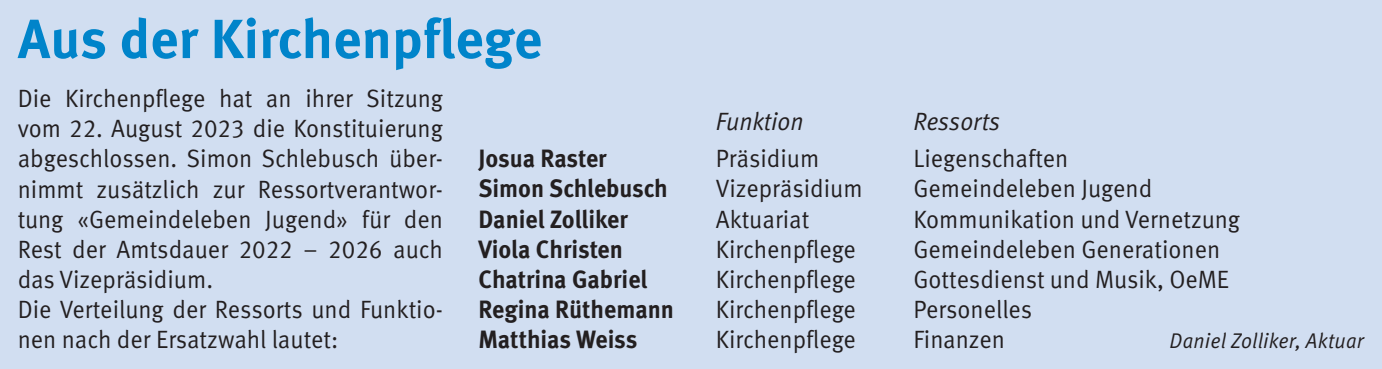
<style>
.page{position:relative;width:1382px;height:369px;background:#fff}
.page>*{position:absolute;margin:0;border:0;box-sizing:border-box;transform-origin:0 0}
.t1{font:700 55px "Meta OT";color:#0084ca}
.t2{font:25px/30px "Meta OT";color:#231f20;scale:.95 1}
.t3{font:700 25px "Meta OT";color:#231f20;scale:.95 1}
.t4{font:italic 25px "Meta OT";color:#231f20;scale:.95 1}
.t5{font:italic 21.25px "Meta OT";letter-spacing:.005em;color:#231f20;scale:.95 1}
</style>
<div class="page">
<div style="left:461px;top:0;width:921px;height:369px;background:#d1def1"></div>
<div style="left:0;top:0;width:461px;height:369px;background:#d1def1"></div>
<h1 class="t1" style="left:18px;top:4px;width:526px">Aus der Kirchenpflege</h1>
<p class="t2" style="left:18px;top:84px;width:449px">Die Kirchenpflege hat an ihrer Sitzung vom 22. August 2023 die Konstituierung abgeschlossen. Simon Schlebusch über&shy;nimmt zusätzlich zur Ressortverantwor&shy;tung «Gemeindeleben Jugend» für den Rest der Amtsdauer 2022 – 2026 auch das Vizepräsidium.<br>Die Verteilung der Ressorts und Funktio&shy;nen nach der Ersatzwahl lautet:</p>
<p class="t4" style="left:716px;top:107px;width:94px">Funktion</p>
<p class="t4" style="left:913px;top:107px;width:93px">Ressorts</p>
<p class="t3" style="left:478px;top:143px;width:137px">Josua Raster</p>
<p class="t2" style="left:716px;top:144px;width:110px">Präsidium</p>
<p class="t2" style="left:913px;top:144px;width:165px">Liegenschaften</p>
<p class="t3" style="left:478px;top:173px;width:201px">Simon Schlebusch</p>
<p class="t2" style="left:716px;top:174px;width:156px">Vizepräsidium</p>
<p class="t2" style="left:913px;top:174px;width:253px">Gemeindeleben Jugend</p>
<p class="t3" style="left:478px;top:203px;width:159px">Daniel Zolliker</p>
<p class="t2" style="left:716px;top:204px;width:100px">Aktuariat</p>
<p class="t2" style="left:913px;top:204px;width:345px">Kommunikation und Vernetzung</p>
<p class="t3" style="left:478px;top:233px;width:154px">Viola Christen</p>
<p class="t2" style="left:716px;top:234px;width:149px">Kirchenpflege</p>
<p class="t2" style="left:913px;top:234px;width:325px">Gemeindeleben Generationen</p>
<p class="t3" style="left:478px;top:263px;width:180px">Chatrina Gabriel</p>
<p class="t2" style="left:716px;top:264px;width:149px">Kirchenpflege</p>
<p class="t2" style="left:913px;top:264px;width:334px">Gottesdienst und Musik, OeME</p>
<p class="t3" style="left:478px;top:293px;width:207px">Regina Rüthemann</p>
<p class="t2" style="left:716px;top:294px;width:149px">Kirchenpflege</p>
<p class="t2" style="left:913px;top:294px;width:127px">Personelles</p>
<p class="t3" style="left:478px;top:323px;width:169px">Matthias Weiss</p>
<p class="t2" style="left:716px;top:324px;width:149px">Kirchenpflege</p>
<p class="t2" style="left:913px;top:324px;width:98px">Finanzen</p>
<p class="t5" style="left:1169px;top:327px;width:206px">Daniel Zolliker, Aktuar</p>
</div>
